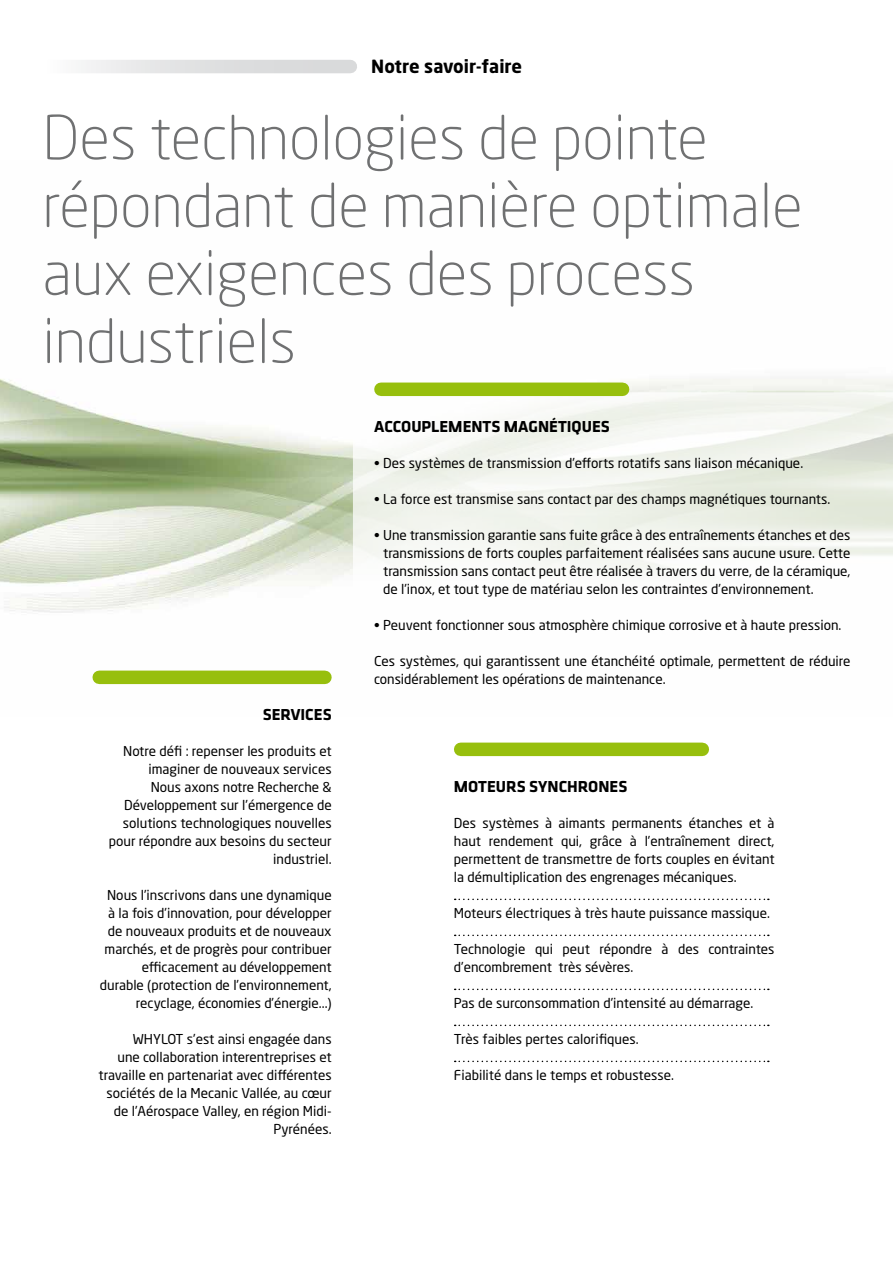
<style>
.page{position:relative;width:893px;height:1263px;background:#fff}
.page>*{position:absolute;margin:0;border:0;box-sizing:border-box;transform-origin:0 0}
.t1{font:300 60px/67.8px "Neo Sans Pro";color:#707172}
.t2{font:700 18px "Neo Sans Pro";color:#000}
.t3{font:700 16.5px "Klavika CH";color:#000}
.t4{font:13.5px/18px "Neo Sans Pro";color:#000;text-align:right}
</style>
<div class="page">
<img style="left:0;top:378px;width:893px;height:307px">
<svg style="left:353px;top:392px;width:540px;height:293px"></svg>
<svg style="left:81px;top:60px;width:269px;height:13px;background:#e1e2e2"></svg>
<div style="left:461px;top:743px;width:241px;height:13px;background:#97bf0d"></div>
<svg style="left:455px;top:899px;width:314px;height:1px"></svg>
<svg style="left:455px;top:935px;width:314px;height:1px"></svg>
<svg style="left:455px;top:989px;width:314px;height:1px"></svg>
<svg style="left:455px;top:1025px;width:314px;height:1px"></svg>
<svg style="left:455px;top:1061px;width:314px;height:1px"></svg>
<div style="left:99px;top:671px;width:226px;height:13px;background:#97bf0d"></div>
<div style="left:381px;top:383px;width:242px;height:13px;background:#97bf0d"></div>
<h2 class="t2" style="left:371px;top:55px;width:152px">Notre savoir-faire</h2>
<h1 class="t1" style="left:43px;top:103px;width:762px">Des technologies de pointe répondant de manière optimale aux exigences des process industriels</h1>
<p class="t3" style="left:263px;top:703px;width:70px">SERVICES</p>
<p class="t4" style="left:109px;top:742px;width:224px">Notre défi : repenser les produits et imaginer de nouveaux services<br>Nous axons notre Recherche &amp;<br>Développement sur l’émergence de solutions technologiques nouvelles pour répondre aux besoins du secteur industriel.</p>
<p class="t4" style="left:100px;top:886px;width:233px">Nous l’inscrivons dans une dynamique à la fois d’innovation, pour développer de nouveaux produits et de nouveaux marchés, et de progrès pour contribuer efficacement au développement durable (protection de l’environnement, recyclage, économies d’énergie...)</p>
<p class="t4" style="left:99px;top:1030px;width:235px">WHYLOT s’est ainsi engagée dans<br>une collaboration interentreprises et travaille en partenariat avec différentes sociétés de la Mecanic Vallée, au cœur de l’Aérospace Valley, en région Midi-Pyrénées.</p>
<p class="t3" style="left:374px;top:415px;width:237px">ACCOUPLEMENTS MAGNÉTIQUES</p>
<p class="t4" style="left:374px;top:454px;width:430px">• Des systèmes de transmission d’efforts rotatifs sans liaison mécanique.</p>
<p class="t4" style="left:374px;top:490px;width:458px">• La force est transmise sans contact par des champs magnétiques tournants.</p>
<p class="t4" style="left:383px;top:526px;width:469px;text-align:justify;text-indent:-9px">• Une transmission garantie sans fuite grâce à des entraînements étanches et des transmissions de forts couples parfaitement réalisées sans aucune usure. Cette transmission sans contact peut être réalisée à travers du verre, de la céramique, de l’inox, et tout type de matériau selon les contraintes d’environnement.</p>
<p class="t4" style="left:374px;top:616px;width:469px">• Peuvent fonctionner sous atmosphère chimique corrosive et à haute pression.</p>
<p class="t4" style="left:374px;top:652px;width:478px;text-align:left">Ces systèmes, qui garantissent une étanchéité optimale, permettent de réduire considérablement les opérations de maintenance.</p>
<p class="t3" style="left:454px;top:775px;width:175px">MOTEURS SYNCHRONES</p>
<p class="t4" style="left:454px;top:814px;width:322px;text-align:justify">Des systèmes à aimants permanents étanches et à haut rendement qui, grâce à l’entraînement direct, permettent de transmettre de forts couples en évitant la démultiplication des engrenages mécaniques.</p>
<p class="t4" style="left:454px;top:904px;width:318px">Moteurs électriques à très haute puissance massique.</p>
<p class="t4" style="left:454px;top:940px;width:322px;text-align:left">Technologie qui peut répondre à des contraintes d’encombrement très sévères.</p>
<p class="t4" style="left:454px;top:994px;width:301px">Pas de surconsommation d’intensité au démarrage.</p>
<p class="t4" style="left:454px;top:1030px;width:186px">Très faibles pertes calorifiques.</p>
<p class="t4" style="left:454px;top:1066px;width:221px">Fiabilité dans le temps et robustesse.</p>
</div>
